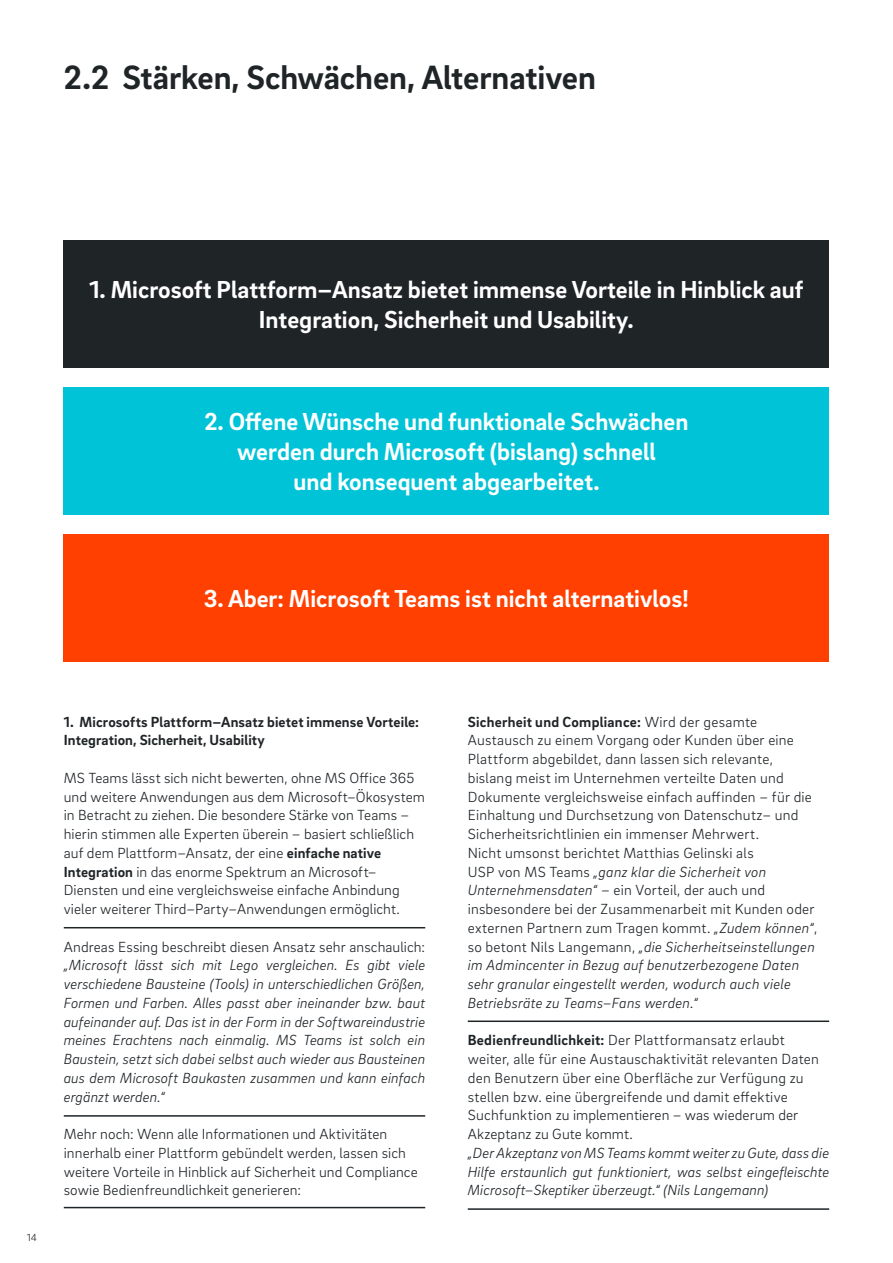
<style>
.page{position:relative;width:893px;height:1263px;background:#fff}
.page>*{position:absolute;margin:0;border:0;box-sizing:border-box;transform-origin:0 0}
.t1{font:700 34.5px "Brix Sans";letter-spacing:-.005em;color:#1f2427}
.t2{font:700 25.2px/30.2px "Brix Sans";color:#fff;text-align:center}
.t3{font:300 15px/18.8px "Brix Sans";letter-spacing:.01em;color:#1f2427}
.t4{font:italic 300 15px/18.8px "Brix Sans";letter-spacing:.005em;color:#1f2427;text-align:justify}
.t5{font:700 15px/18.8px "Brix Sans";letter-spacing:.01em;color:#1f2427}
.t6{font:300 10.5px "Brix Sans";color:#1f2427}
.s1{font-weight:700}
.s2{font-style:italic}
</style>
<div class="page">
<div style="left:64px;top:240px;width:765px;height:127px;background:#1f2427"></div>
<div style="left:64px;top:387px;width:765px;height:128px;background:#00c3d7"></div>
<div style="left:64px;top:534px;width:765px;height:127px;background:#ff4000"></div>
<hr style="left:64px;top:927px;width:361px;height:1px;background:#1f2427">
<hr style="left:468px;top:1020px;width:361px;height:2px;background:#1f2427">
<hr style="left:64px;top:1207px;width:361px;height:1px;background:#1f2427">
<hr style="left:64px;top:1115px;width:361px;height:2px;background:#1f2427">
<hr style="left:468px;top:1208px;width:361px;height:2px;background:#1f2427">
<h1 class="t1" style="left:64px;top:54px;width:534px">2.2 Stärken, Schwächen, Alternativen</h1>
<h2 class="t2" style="left:89px;top:273px;width:716px">1. Microsoft Plattform–Ansatz bietet immense Vorteile in Hinblick auf<br>Integration, Sicherheit und Usability.</h2>
<h2 class="t2" style="left:204px;top:405px;width:486px">2. Offene Wünsche und funktionale Schwächen werden durch Microsoft (bislang) schnell<br>und konsequent abgearbeitet.</h2>
<h2 class="t2" style="left:204px;top:582px;width:486px">3. Aber: Microsoft Teams ist nicht alternativlos!</h2>
<p class="t6" style="left:27px;top:1230px;width:12px">14</p>
<p class="t5" style="left:64px;top:711px;width:357px">1. Microsofts Plattform–Ansatz bietet immense Vorteile:<br>Integration, Sicherheit, Usability</p>
<p class="t3" style="left:64px;top:768px;width:363px">MS Teams lässt sich nicht bewerten, ohne MS Office 365 und weitere Anwendungen aus dem Microsoft–Ökosystem in Betracht zu ziehen. Die besondere Stärke von Teams – hierin stimmen alle Experten überein – basiert schließlich auf dem Plattform–Ansatz, der eine <span class="s1">einfache native Integration</span> in das enorme Spektrum an Microsoft– Diensten und eine vergleichsweise einfache Anbindung vieler weiterer Third–Party–Anwendungen ermöglicht.</p>
<p class="t3" style="left:64px;top:937px;width:363px">Andreas Essing beschreibt diesen Ansatz sehr anschaulich:</p>
<p class="t4" style="left:64px;top:955px;width:363px">„Microsoft lässt sich mit Lego vergleichen. Es gibt viele verschiedene Bausteine (Tools) in unterschiedlichen Größen, Formen und Farben. Alles passt aber ineinander bzw. baut aufeinander auf. Das ist in der Form in der Softwareindustrie meines Erachtens nach einmalig. MS Teams ist solch ein Baustein, setzt sich dabei selbst auch wieder aus Bausteinen aus dem Microsoft Baukasten zusammen und kann einfach ergänzt werden.“</p>
<p class="t3" style="left:64px;top:1124px;width:355px">Mehr noch: Wenn alle Informationen und Aktivitäten innerhalb einer Plattform gebündelt werden, lassen sich weitere Vorteile in Hinblick auf Sicherheit und Compliance sowie Bedienfreundlichkeit generieren:</p>
<p class="t3" style="left:468px;top:712px;width:351px"><span class="s1">Sicherheit und Compliance:</span> Wird der gesamte Austausch zu einem Vorgang oder Kunden über eine Plattform abgebildet, dann lassen sich relevante, bislang meist im Unternehmen verteilte Daten und Dokumente vergleichsweise einfach auffinden – für die Einhaltung und Durchsetzung von Datenschutz– und Sicherheitsrichtlinien ein immenser Mehrwert.<br>Nicht umsonst berichtet Matthias Gelinski als<br>USP von MS Teams <span class="s2">„ganz klar die Sicherheit von Unternehmensdaten“</span> – ein Vorteil, der auch und insbesondere bei der Zusammenarbeit mit Kunden oder externen Partnern zum Tragen kommt. <span class="s2">„Zudem können“</span>, so betont Nils Langemann, <span class="s2">„die Sicherheitseinstellungen im Admincenter in Bezug auf benutzerbezogene Daten sehr granular eingestellt werden, wodurch auch viele Betriebsräte zu Teams–Fans werden.“</span></p>
<p class="t3" style="left:468px;top:1030px;width:353px"><span class="s1">Bedienfreundlichkeit:</span> Der Plattformansatz erlaubt weiter, alle für eine Austauschaktivität relevanten Daten den Benutzern über eine Oberfläche zur Verfügung zu stellen bzw. eine übergreifende und damit effektive Suchfunktion zu implementieren – was wiederum der Akzeptanz zu Gute kommt.</p>
<p class="t4" style="left:468px;top:1143px;width:363px">„Der Akzeptanz von MS Teams kommt weiter zu Gute, dass die Hilfe erstaunlich gut funktioniert, was selbst eingefleischte Microsoft–Skeptiker überzeugt.“ (Nils Langemann)</p>
</div>
